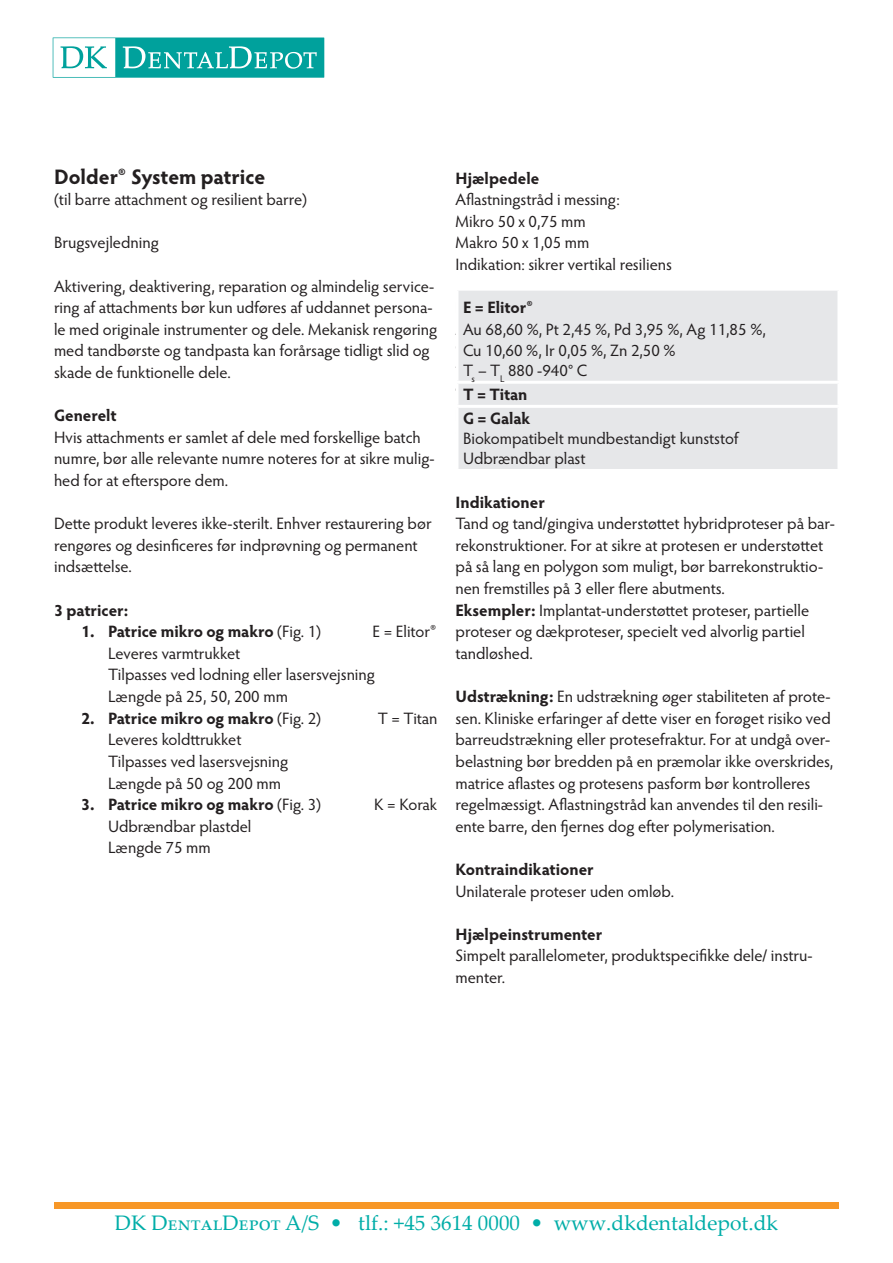
<style>
.page{position:relative;width:893px;height:1263px;background:#fff}
.page>*{position:absolute;margin:0;border:0;box-sizing:border-box;transform-origin:0 0}
.t1{font:21px "Palatino Linotype";color:#00ada8}
.t2{font:700 21px "Hypatia Sans Pro";color:#231f20}
.List_Paragraph{font:16.5px/21.6px "Hypatia Sans Pro";letter-spacing:-.005em;color:#231f20}
.List_Paragraph-2{font:700 16.5px "Hypatia Sans Pro";letter-spacing:-.005em;color:#231f20}
.s1{font-weight:400}
.s2{font-weight:700}
</style>
<div class="page">
<svg style="left:53px;top:38px;width:271px;height:40px"></svg>
<div style="left:54px;top:1203px;width:785px;height:6px;background:#f79727"></div>
<div style="left:458px;top:291px;width:379px;height:178px;background:#e6e7e9"></div>
<hr style="left:455px;top:381px;width:385px;height:3px;background:#fff">
<hr style="left:455px;top:405px;width:385px;height:3px;background:#fff">
<p class="t2" style="left:54px;top:161px;width:213px">Dolder® System patrice</p>
<p class="List_Paragraph" style="left:54px;top:188px;width:255px">(til barre attachment og resilient barre)</p>
<p class="List_Paragraph" style="left:54px;top:231px;width:107px">Brugsvejledning</p>
<p class="List_Paragraph" style="left:54px;top:275px;width:385px">Aktivering, deaktivering, reparation og almindelig service&shy;ring af attachments bør kun udføres af uddannet persona&shy;le med originale instrumenter og dele. Mekanisk rengøring med tandbørste og tandpasta kan forårsage tidligt slid og skade de funktionelle dele.</p>
<p class="List_Paragraph-2" style="left:54px;top:404px;width:64px">Generelt</p>
<p class="List_Paragraph" style="left:54px;top:426px;width:382px">Hvis attachments er samlet af dele med forskellige batch numre, bør alle relevante numre noteres for at sikre mulig&shy;hed for at efterspore dem.</p>
<p class="List_Paragraph" style="left:54px;top:512px;width:379px">Dette produkt leveres ikke-sterilt. Enhver restaurering bør rengøres og desinficeres før indprøvning og permanent indsættelse.</p>
<p class="List_Paragraph-2" style="left:54px;top:598px;width:76px">3 patricer:</p>
<p class="List_Paragraph-2" style="left:81px;top:620px;width:242px">1. Patrice mikro og makro <span class="s1">(Fig. 1)</span></p>
<p class="List_Paragraph" style="left:373px;top:620px;width:66px">E = Elitor®</p>
<p class="List_Paragraph" style="left:108px;top:642px;width:134px">Leveres varmtrukket</p>
<p class="List_Paragraph" style="left:108px;top:663px;width:269px">Tilpasses ved lodning eller lasersvejsning</p>
<p class="List_Paragraph" style="left:108px;top:685px;width:181px">Længde på 25, 50, 200 mm</p>
<p class="List_Paragraph-2" style="left:81px;top:706px;width:242px">2. Patrice mikro og makro <span class="s1">(Fig. 2)</span></p>
<p class="List_Paragraph" style="left:378px;top:707px;width:61px">T = Titan</p>
<p class="List_Paragraph" style="left:108px;top:728px;width:135px">Leveres koldttrukket</p>
<p class="List_Paragraph" style="left:108px;top:750px;width:182px">Tilpasses ved lasersvejsning</p>
<p class="List_Paragraph" style="left:108px;top:771px;width:175px">Længde på 50 og 200 mm</p>
<p class="List_Paragraph-2" style="left:81px;top:793px;width:242px">3. Patrice mikro og makro <span class="s1">(Fig. 3)</span></p>
<p class="List_Paragraph" style="left:374px;top:793px;width:65px">K = Korak</p>
<p class="List_Paragraph" style="left:108px;top:815px;width:145px">Udbrændbar plastdel</p>
<p class="List_Paragraph" style="left:108px;top:836px;width:104px">Længde 75 mm</p>
<p class="List_Paragraph-2" style="left:455px;top:166px;width:85px">Hjælpedele</p>
<p class="List_Paragraph" style="left:455px;top:188px;width:166px">Aflastningstråd i messing:</p>
<p class="List_Paragraph" style="left:455px;top:210px;width:132px">Mikro 50 x 0,75 mm</p>
<p class="List_Paragraph" style="left:455px;top:231px;width:135px">Makro 50 x 1,05 mm</p>
<p class="List_Paragraph" style="left:455px;top:253px;width:218px">Indikation: sikrer vertikal resiliens</p>
<p class="List_Paragraph-2" style="left:455px;top:296px;width:72px">E = Elitor®</p>
<p class="List_Paragraph" style="left:455px;top:318px;width:368px">Au 68,60 %, Pt 2,45 %, Pd 3,95 %, Ag 1 ,85 %, Cu 10,60 %, Ir 0,05 %, Zn 2 50</p>
<p class="List_Paragraph" style="left:455px;top:361px;width:126px">T<sub>s</sub> – T<sub>L</sub> 8 0 -940° C</p>
<p class="List_Paragraph-2" style="left:455px;top:382px;width:66px">T = Titan</p>
<p class="List_Paragraph-2" style="left:455px;top:404px;width:71px">K = Korak</p>
<p class="List_Paragraph" style="left:455px;top:426px;width:124px">Udbrændbar p ast</p>
<p class="List_Paragraph-2" style="left:463px;top:296px;width:72px">E = Elitor®</p>
<p class="List_Paragraph" style="left:463px;top:318px;width:304px">Au 68,60 %, Pt 2,45 %, Pd 3,95 %, Ag 11,85 %,<br>Cu 10,60 %, Ir 0,05 %, Zn 2,50 %</p>
<p class="List_Paragraph" style="left:463px;top:359px;width:126px">T<sub>s</sub> – T<sub>L</sub> 880 -940° C</p>
<p class="List_Paragraph-2" style="left:463px;top:383px;width:66px">T = Titan</p>
<p class="List_Paragraph-2" style="left:463px;top:407px;width:69px">G = Galak</p>
<p class="List_Paragraph" style="left:463px;top:427px;width:277px">Biokompatibelt mundbestandigt kunststof</p>
<p class="List_Paragraph" style="left:463px;top:447px;width:124px">Udbrændbar plast</p>
<p class="List_Paragraph-2" style="left:455px;top:490px;width:91px">Indikationer</p>
<p class="List_Paragraph" style="left:455px;top:512px;width:381px">Tand og tand/gingiva understøttet hybridproteser på bar&shy;rekonstruktioner. For at sikre at protesen er understøttet på så lang en polygon som muligt, bør barrekonstruktio&shy;nen fremstilles på 3 eller flere abutments.</p>
<p class="List_Paragraph" style="left:455px;top:599px;width:355px"><span class="s2">Eksempler:</span> Implantat-understøttet proteser, partielle proteser og dækproteser, specielt ved alvorlig partiel tandløshed.</p>
<p class="List_Paragraph" style="left:455px;top:685px;width:379px"><span class="s2">Udstrækning:</span> En udstrækning øger stabiliteten af prote&shy;sen. Kliniske erfaringer af dette viser en forøget risiko ved barreudstrækning eller protesefraktur. For at undgå over&shy;belastning bør bredden på en præmolar ikke overskrides, matrice aflastes og protesens pasform bør kontrolleres regelmæssigt. Aflastningstråd kan anvendes til den resili&shy;ente barre, den fjernes dog efter polymerisation.</p>
<p class="List_Paragraph-2" style="left:455px;top:857px;width:140px">Kontraindikationer</p>
<p class="List_Paragraph" style="left:455px;top:879px;width:220px">Unilaterale proteser uden omløb.</p>
<p class="List_Paragraph-2" style="left:455px;top:922px;width:148px">Hjælpeinstrumenter</p>
<p class="List_Paragraph" style="left:455px;top:944px;width:359px">Simpelt parallelometer, produktspecifikke dele/ instru&shy;menter.</p>
<p class="t1" style="left:115px;top:1208px;width:665px">DK DentalDepot A/S • tlf.: +45 3614 0000 • www.dkdentaldepot.dk</p>
</div>
